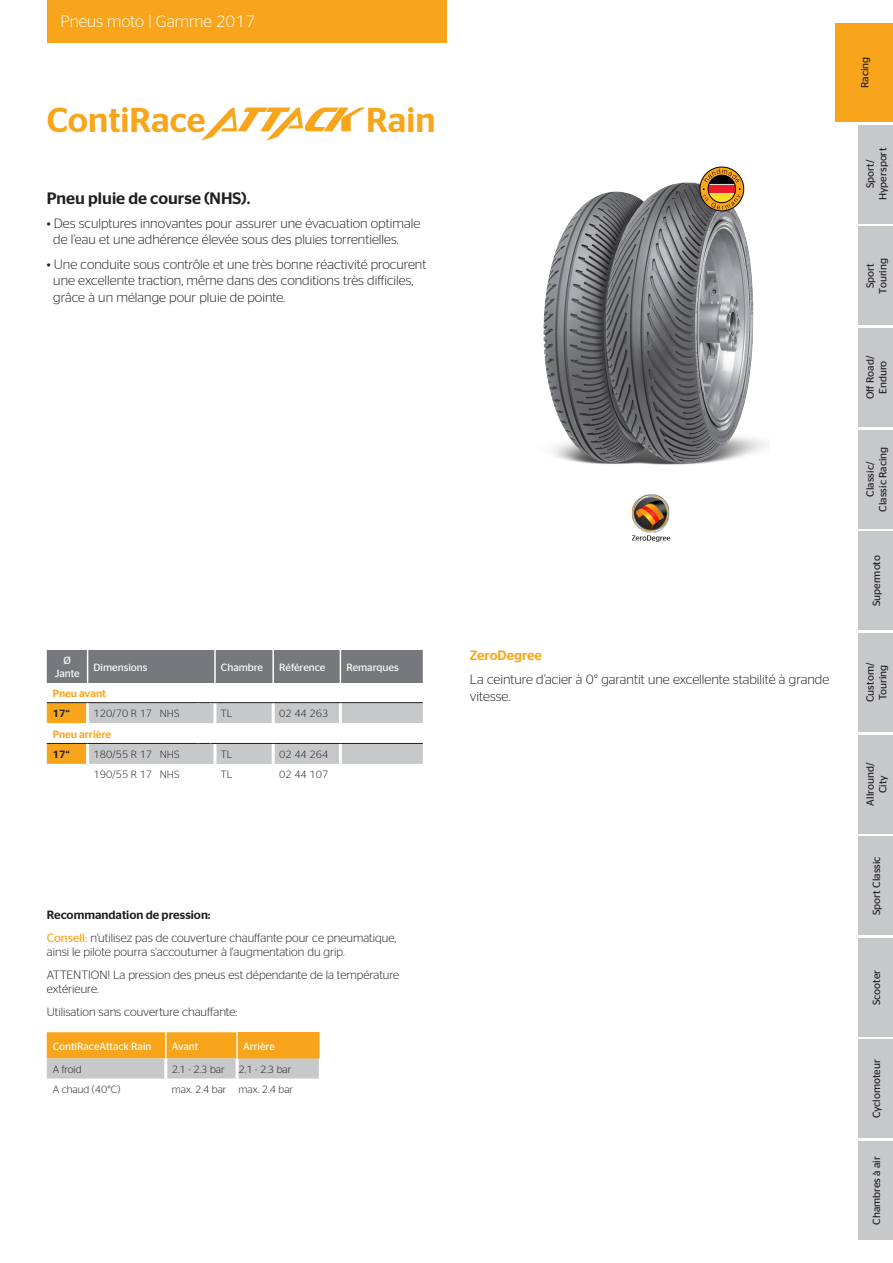
<style>
.page{position:relative;width:893px;height:1263px;background:#fff}
.page>*{position:absolute;margin:0;border:0;box-sizing:border-box;transform-origin:0 0}
.t1{font:500 34.5px "Continental Stag Sans";color:#f9a51b}
.t2{font:500 16.5px "Continental Stag Sans";color:#231f20}
.t3{font:300 16.5px "Continental Stag Sans";color:#fff}
.t4{font:300 13.5px/16.2px "Continental Stag Sans";color:#231f20}
.t5{font:500 13.5px "Continental Stag Sans";color:#f9a51b}
.t6{font:300 12px/14.4px "Continental Stag Sans";color:#231f20}
.t7{font:500 12px "Continental Stag Sans";color:#231f20}
.t8{font:10.5px/12.6px "Continental Stag Sans";color:#231f20;text-align:center}
.t9{font:300 10.5px "Continental Stag Sans";color:#231f20}
.t10{font:10.5px "Continental Stag Sans";color:#fff}
.t11{font:500 10.5px "Continental Stag Sans";color:#f9a51b}
.t12{font:500 10.5px "Continental Stag Sans";color:#231f20}
.s1{font-weight:400;color:#f9a51b}
</style>
<div class="page">
<div style="left:47px;top:650px;width:376px;height:33px;background:#76787b"></div>
<hr style="left:87px;top:650px;width:1px;height:33px;background:#fff">
<hr style="left:214px;top:650px;width:2px;height:33px;background:#fff">
<hr style="left:272px;top:650px;width:2px;height:33px;background:#fff">
<hr style="left:340px;top:650px;width:1px;height:33px;background:#fff">
<svg style="left:47px;top:702px;width:376px;height:62px"></svg>
<hr style="left:215px;top:743px;width:58px;height:1px;background:#231f20">
<hr style="left:273px;top:743px;width:67px;height:1px;background:#231f20">
<hr style="left:340px;top:743px;width:83px;height:1px;background:#231f20">
<hr style="left:197px;top:650px;width:2px;height:33px;background:#76787b">
<hr style="left:210px;top:650px;width:1px;height:33px;background:#76787b">
<hr style="left:197px;top:703px;width:3px;height:20px;background:#c7c8ca">
<hr style="left:209px;top:703px;width:3px;height:20px;background:#c7c8ca">
<hr style="left:197px;top:744px;width:3px;height:20px;background:#c7c8ca">
<hr style="left:209px;top:744px;width:3px;height:20px;background:#c7c8ca">
<img style="left:543px;top:178px;width:223px;height:287px">
<svg style="left:700px;top:167px;width:44px;height:44px"></svg>
<div style="left:700px;top:167px;width:44px;height:44px;border:1px solid #000002;border-radius:50%"></div>
<svg style="left:703px;top:169px;width:38px;height:40px;background:#b8752d"></svg>
<svg style="left:201px;top:107px;width:164px;height:34px"></svg>
<div style="left:47px;top:0;width:399px;height:43px;background:#f9a51b"></div>
<img style="left:631px;top:494px;width:40px;height:48px">
<div style="left:859px;top:633px;width:34px;height:98px;background:#c7c8ca"></div>
<div style="left:859px;top:532px;width:34px;height:98px;background:#c7c8ca"></div>
<div style="left:859px;top:837px;width:34px;height:98px;background:#c7c8ca"></div>
<div style="left:859px;top:938px;width:34px;height:98px;background:#c7c8ca"></div>
<div style="left:859px;top:735px;width:34px;height:98px;background:#c7c8ca"></div>
<div style="left:859px;top:328px;width:34px;height:98px;background:#c7c8ca"></div>
<div style="left:859px;top:227px;width:34px;height:98px;background:#c7c8ca"></div>
<div style="left:836px;top:23px;width:57px;height:99px;background:#f9a51b"></div>
<div style="left:859px;top:430px;width:34px;height:98px;background:#c7c8ca"></div>
<div style="left:859px;top:125px;width:34px;height:98px;background:#c7c8ca"></div>
<div style="left:859px;top:1141px;width:34px;height:98px;background:#c7c8ca"></div>
<svg style="left:47px;top:1032px;width:274px;height:46px;background:#e4b567"></svg>
<hr style="left:319px;top:1058px;width:3px;height:20px;background:#fff">
<hr style="left:164px;top:1058px;width:3px;height:20px;background:#fff">
<hr style="left:236px;top:1032px;width:2px;height:26px;background:#fff">
<hr style="left:236px;top:1058px;width:3px;height:20px;background:#fff">
<div style="left:859px;top:1040px;width:34px;height:98px;background:#c7c8ca"></div>
<p class="t3" style="left:61px;top:12px;width:196px">Pneus moto | Gamme 2017</p>
<p class="t1" style="left:47px;top:100px;width:160px">ContiRace</p>
<p class="t1" style="left:366px;top:100px;width:71px">Rain</p>
<p class="t2" style="left:47px;top:188px;width:205px">Pneu pluie de course (NHS).</p>
<p class="t4" style="left:53px;top:215px;width:368px;text-indent:-7px">• Des sculptures innovantes pour assurer une évacuation optimale de l’eau et une adhérence élevée sous des pluies torrentielles.</p>
<p class="t4" style="left:53px;top:256px;width:375px;text-indent:-7px">• Une conduite sous contrôle et une très bonne réactivité procurent une excellente traction, même dans des conditions très difficiles, grâce à un mélange pour pluie de pointe.</p>
<p class="t10" style="left:63px;top:655px;width:9px">Ø</p>
<p class="t10" style="left:55px;top:667px;width:26px">Jante</p>
<p class="t10" style="left:94px;top:661px;width:55px">Dimensions</p>
<p class="t10" style="left:221px;top:661px;width:44px">Chambre</p>
<p class="t10" style="left:279px;top:661px;width:48px">Référence</p>
<p class="t10" style="left:346px;top:661px;width:54px">Remarques</p>
<p class="t11" style="left:53px;top:687px;width:55px">Pneu avant</p>
<p class="t11" style="left:53px;top:728px;width:60px">Pneu arrière</p>
<p class="t12" style="left:53px;top:707px;width:18px">17“</p>
<p class="t9" style="left:94px;top:708px;width:87px">120/70 R 17 NHS</p>
<p class="t9" style="left:221px;top:708px;width:13px">TL</p>
<p class="t9" style="left:279px;top:708px;width:51px">02 44 263</p>
<p class="t12" style="left:53px;top:748px;width:18px">17“</p>
<p class="t9" style="left:94px;top:748px;width:87px">180/55 R 17 NHS</p>
<p class="t9" style="left:221px;top:748px;width:13px">TL</p>
<p class="t9" style="left:279px;top:748px;width:51px">02 44 264</p>
<p class="t9" style="left:94px;top:769px;width:87px">190/55 R 17 NHS</p>
<p class="t9" style="left:221px;top:769px;width:13px">TL</p>
<p class="t9" style="left:279px;top:769px;width:51px">02 44 107</p>
<p class="t7" style="left:47px;top:908px;width:165px">Recommandation de pression:</p>
<p class="t6" style="left:47px;top:930px;width:351px"><span class="s1">Consell:</span> n'utilisez pas de couverture chauffante pour ce pneumatique, ainsi le pilote pourra s'accoutumer à l'augmentation du grip.</p>
<p class="t6" style="left:47px;top:967px;width:354px">ATTENTION! La pression des pneus est dépendante de la température extérieure.</p>
<p class="t6" style="left:47px;top:1005px;width:192px">Utilisation sans couverture chauffante:</p>
<p class="t10" style="left:53px;top:1040px;width:100px">ContiRaceAttack Rain</p>
<p class="t10" style="left:172px;top:1040px;width:28px">Avant</p>
<p class="t10" style="left:243px;top:1040px;width:33px">Arrière</p>
<p class="t9" style="left:53px;top:1063px;width:30px">A froid</p>
<p class="t9" style="left:172px;top:1063px;width:54px">2.1 - 2.3 bar</p>
<p class="t9" style="left:239px;top:1063px;width:54px">2.1 - 2.3 bar</p>
<p class="t9" style="left:53px;top:1083px;width:69px">A chaud (40°C)</p>
<p class="t9" style="left:172px;top:1083px;width:56px">max. 2.4 bar</p>
<p class="t9" style="left:239px;top:1083px;width:56px">max. 2.4 bar</p>
<p class="t5" style="left:470px;top:647px;width:74px">ZeroDegree</p>
<p class="t4" style="left:470px;top:671px;width:361px">La ceinture d’acier à 0° garantit une excellente stabilité à grande vitesse.</p>
<p class="t8" style="left:858px;top:88px;width:33px;rotate:-90deg">Racing</p>
<p class="t8" style="left:864px;top:200px;width:54px;rotate:-90deg">Sport/<br>Hypersport</p>
<p class="t8" style="left:864px;top:293px;width:37px;rotate:-90deg">Sport<br>Touring</p>
<p class="t8" style="left:864px;top:399px;width:45px;rotate:-90deg">Off Road/<br>Enduro</p>
<p class="t8" style="left:864px;top:512px;width:67px;rotate:-90deg">Classic/<br>Classic Racing</p>
<p class="t8" style="left:870px;top:606px;width:53px;rotate:-90deg">Supermoto</p>
<p class="t8" style="left:864px;top:702px;width:41px;text-align:left;rotate:-90deg">Custom/<br>Touring</p>
<p class="t8" style="left:864px;top:805px;width:44px;rotate:-90deg">Allround/<br>City</p>
<p class="t8" style="left:870px;top:915px;width:60px;rotate:-90deg">Sport Classic</p>
<p class="t8" style="left:870px;top:1005px;width:37px;rotate:-90deg">Scooter</p>
<p class="t8" style="left:870px;top:1118px;width:61px;rotate:-90deg">Cyclomoteur</p>
<p class="t8" style="left:870px;top:1225px;width:70px;rotate:-90deg">Chambres à air</p>
</div>
